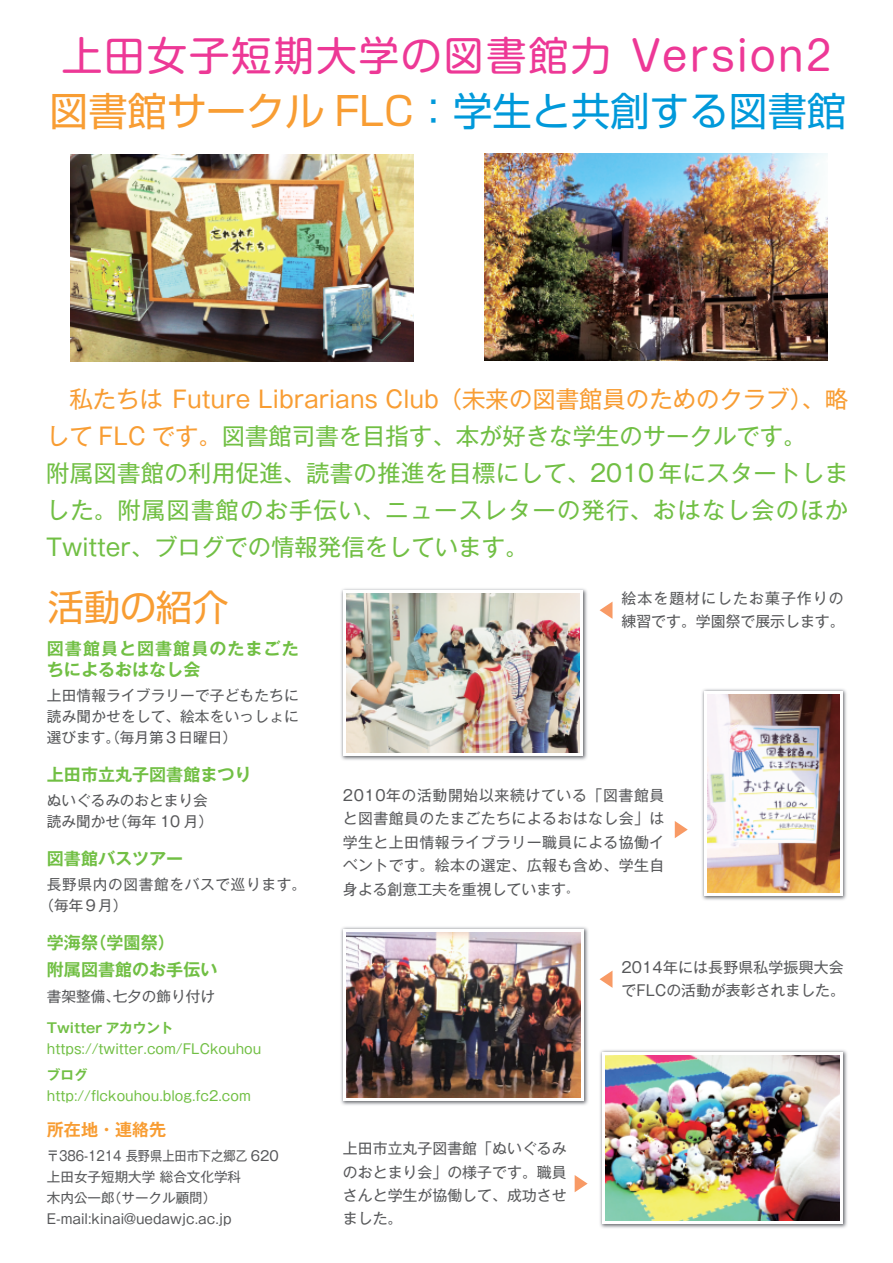
<style>
.page{position:relative;width:893px;height:1263px;background:#fff}
.page>*{position:absolute;margin:0;border:0;box-sizing:border-box;transform-origin:0 0}
.t1{font:40.35px "Shin M Go Pro";letter-spacing:.05em;color:#ed3896}
.t2{font:39.3px "Shin Go Pro";color:#0099da}
.t3{font:36.15px "Shin Go Pro";color:#f89d33}
.t4{font:23.4px/37.2px "Gothic MB101 Pro";color:#71bf44}
.t5{font:700 17.1px/27.3px "Gothic MB101 Pro De";color:#71bf44}
.t6{font:700 17.1px/21px "Gothic MB101 Pro De";letter-spacing:.06em;color:#71bf44}
.t7{font:700 17.1px "Gothic MB101 Pro De";color:#f89d33}
.t8{font:14.85px/23.4px "Gothic MB101 Pro";letter-spacing:.005em;color:#57585a;text-align:justify}
.t9{font:14.85px/23.4px "Gothic MB101 Pro";letter-spacing:.07em;color:#57585a}
.t10{font:14.55px/21px "Gothic MB101 Pro";letter-spacing:.015em;color:#57585a;text-align:justify}
.t11{font:14.55px/21px "Gothic MB101 Pro";letter-spacing:.05em;color:#57585a}
.t12{font:13.5px/21px "Gothic MB101 Pro";color:#57585a;scale:.9 1}
.t13{font:13.5px "Gothic MB101 Pro";color:#71bf44}
.t14{font:700 13.5px "Gothic MB101 Pro De";color:#71bf44}
.s1{color:#f89d33}
.s2{font-size:11.7px}
</style>
<div class="page">
<img style="left:341px;top:927px;width:247px;height:178px">
<svg style="left:343px;top:929px;width:241px;height:172px"></svg>
<img style="left:346px;top:932px;width:234px;height:165px">
<img style="left:70px;top:155px;width:343px;height:207px">
<img style="left:484px;top:154px;width:343px;height:207px">
<svg style="left:600px;top:602px;width:12px;height:17px"></svg>
<svg style="left:600px;top:971px;width:12px;height:17px"></svg>
<img style="left:600px;top:1050px;width:247px;height:178px">
<svg style="left:602px;top:1052px;width:240px;height:172px"></svg>
<img style="left:605px;top:1055px;width:234px;height:165px">
<svg style="left:675px;top:821px;width:13px;height:17px"></svg>
<img style="left:341px;top:588px;width:246px;height:172px">
<svg style="left:343px;top:590px;width:239px;height:166px"></svg>
<img style="left:346px;top:594px;width:233px;height:158px">
<img style="left:702px;top:689px;width:145px;height:211px">
<div style="left:704px;top:691px;width:138px;height:205px;background:linear-gradient(to right,#fff,#fff)"></div>
<img style="left:707px;top:695px;width:132px;height:198px">
<svg style="left:575px;top:1175px;width:13px;height:17px"></svg>
<h1 class="t1" style="left:62px;top:23px;width:813px">上田女子短期大学の図書館力 Version2　</h1>
<h2 class="t2" style="left:49px;top:78px;width:799px"><span class="s1">図書館サークル FLC</span>：学生と共創する図書館</h2>
<h3 class="t4" style="left:46px;top:377px;width:804px"><span class="s1">　私たちは Future Librarians Club（未来の図書館員のためのクラブ）、略して FLC です。</span>図書館司書を目指す、本が好きな学生のサークルです。<br>附属図書館の利用促進、読書の推進を目標にして、2010 年にスタートしました。附属図書館のお手伝い、ニュースレターの発行、おはなし会のほかTwitter、ブログでの情報発信をしています。</h3>
<h3 class="t3" style="left:48px;top:578px;width:182px">活動の紹介</h3>
<p class="t6" style="left:47px;top:636px;width:253px">図書館員と図書館員のたまごたちによるおはなし会</p>
<p class="t10" style="left:47px;top:683px;width:253px">上田情報ライブラリーで子どもたちに読み聞かせをして、絵本をいっしょに選びます。（毎月第３日曜日）</p>
<p class="t5" style="left:47px;top:759px;width:206px">上田市立丸子図書館まつり</p>
<p class="t10" style="left:47px;top:788px;width:168px">ぬいぐるみのおとまり会読み聞かせ（毎年 10 月）</p>
<p class="t5" style="left:47px;top:843px;width:138px">図書館バスツアー</p>
<p class="t11" style="left:40px;top:872px;width:268px;text-indent:7px">長野県内の図書館をバスで巡ります。（毎年９月）</p>
<p class="t5" style="left:47px;top:927px;width:172px">学海祭（学園祭）<br>附属図書館のお手伝い</p>
<p class="t10" style="left:47px;top:983px;width:170px">書架整備、七夕の飾り付け</p>
<p class="t14" style="left:47px;top:1016px;width:128px">Twitter アカウント</p>
<p class="t13" style="left:47px;top:1037px;width:216px">https://twitter.com/FLCkouhou</p>
<p class="t14" style="left:47px;top:1064px;width:42px">ブログ</p>
<p class="t13" style="left:47px;top:1084px;width:205px">http://flckouhou.blog.fc2.com</p>
<p class="t7" style="left:47px;top:1116px;width:121px">所在地・連絡先</p>
<p class="t12" style="left:47px;top:1143px;width:259px">〒386-1214 長野県上田市下之郷乙 620上田女子短期大学 総合文化学科<br>木内公一郎（サークル顧問）<br>E-mail:kinai@uedawjc.ac.jp</p>
<p class="t9" style="left:621px;top:584px;width:225px">絵本を題材にしたお菓子作りの練習です。学園祭で展示します。</p>
<p class="t8" style="left:343px;top:781px;width:323px">2010年の活動開始以来続けている「図書館員と図書館員のたまごたちによるおはなし会」は学生と上田情報ライブラリー職員による協働イベントです。絵本の選定、広報も含め、学生自身よる創意工夫を重視しています<span class="s2">。</span></p>
<p class="t8" style="left:621px;top:953px;width:225px">2014年には長野県私学振興大会でFLCの活動が表彰されました。</p>
<p class="t8" style="left:343px;top:1135px;width:225px">上田市立丸子図書館「ぬいぐるみのおとまり会」の様子です。職員さんと学生が協働して、成功させました。</p>
</div>
